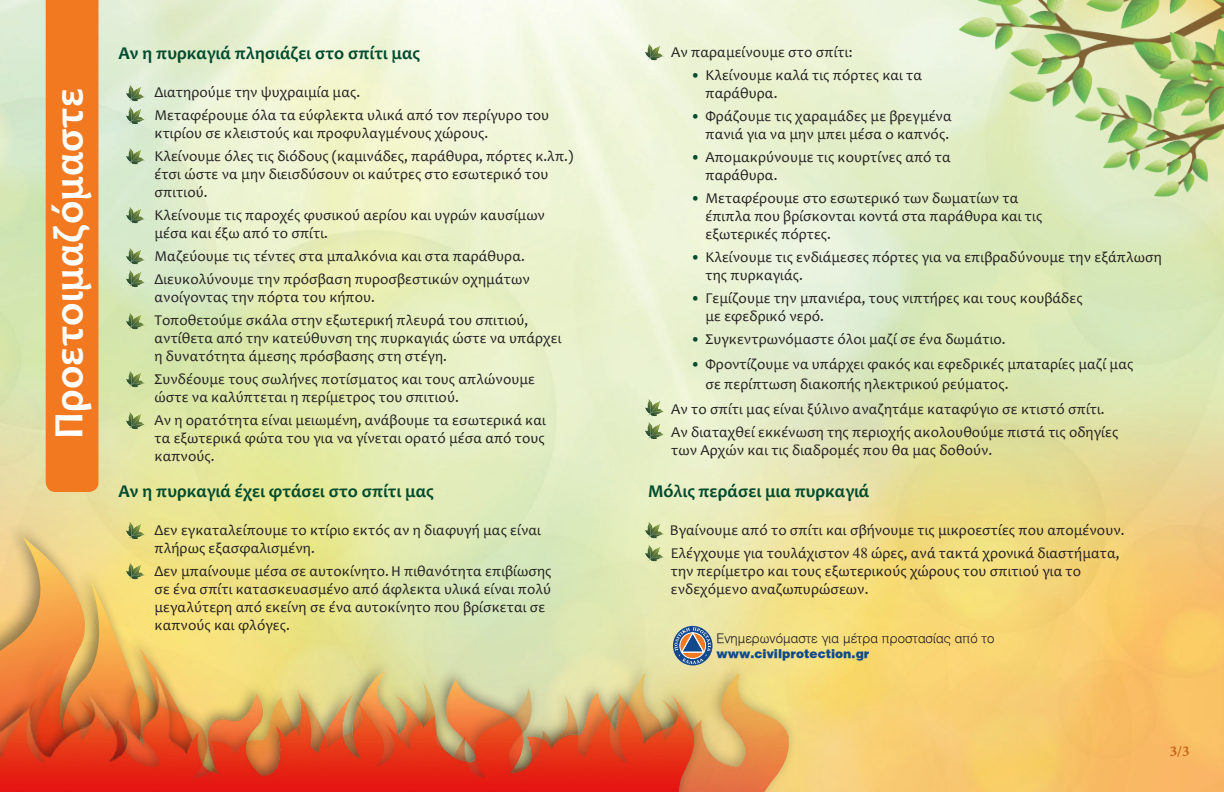
<style>
.page{position:relative;width:1224px;height:792px;background:#fff}
.page>*{position:absolute;margin:0;border:0;box-sizing:border-box;transform-origin:0 0}
.t1{font:700 42px "Candara";color:#fff}
.t2{font:700 18px "Candara";color:#014b2e}
.t3{font:15px/18px "Candara";color:#231f20}
.t4{font:700 15px "Minion Pro";color:#c96418}
.t5{font:300 13px "UB Helvetica";letter-spacing:.005em;color:#231f20}
.t6{font:900 12px "UB Helvetica";letter-spacing:.005em;color:#114a8b}
.s1{color:#014b2e}
.s2{font-family:"Times New Roman"}
</style>
<div class="page">
<img style="left:0;top:0;width:1224px;height:792px">
<div style="left:0;top:519px;width:146px;height:273px;background:#231f20;opacity:.53"></div>
<svg style="left:0;top:536px;width:201px;height:123px;background:#efc971"></svg>
<div style="left:0;top:660px;width:798px;height:132px;background:#231f20;opacity:.53"></div>
<img style="left:0;top:674px;width:810px;height:118px">
<div style="left:46px;top:0;width:52px;height:492px;background:#f37921"></div>
<img style="left:124px;top:82px;width:23px;height:46px">
<img style="left:124px;top:145px;width:23px;height:24px">
<img style="left:124px;top:204px;width:23px;height:24px">
<img style="left:124px;top:245px;width:23px;height:46px">
<img style="left:124px;top:310px;width:23px;height:24px">
<img style="left:124px;top:368px;width:23px;height:24px">
<img style="left:124px;top:410px;width:23px;height:23px">
<img style="left:124px;top:520px;width:23px;height:23px">
<img style="left:642px;top:41px;width:24px;height:24px">
<img style="left:642px;top:397px;width:24px;height:46px">
<img style="left:950px;top:0;width:274px;height:203px">
<img style="left:642px;top:519px;width:24px;height:47px">
<img style="left:124px;top:560px;width:23px;height:24px">
<svg style="left:673px;top:626px;width:40px;height:39px"></svg>
<svg style="left:675px;top:627px;width:36px;height:37px"></svg>
<h1 class="t1" style="left:42px;top:439px;width:352px;rotate:-90deg">Προετοιμαζόμαστε</h1>
<p class="t2" style="left:118px;top:42px;width:303px">Αν η πυρκαγιά πλησιάζει στο σπίτι μας</p>
<p class="t3" style="left:154px;top:81px;width:396px;line-height:23px">Διατηρούμε την ψυχραιμία μας.<br>Μεταφέρουμε όλα τα εύφλεκτα υλικά από τον περίγυρο του</p>
<p class="t3" style="left:154px;top:122px;width:420px;line-height:23px">κτιρίου σε κλειστούς και προφυλαγμένους χώρους.<br>Κλείνουμε όλες τις διόδους (καμινάδες, παράθυρα, πόρτες κ.λπ.)</p>
<p class="t3" style="left:154px;top:165px;width:396px">έτσι ώστε να μην διεισδύσουν οι καύτρες στο εσωτερικό του σπιτιού.</p>
<p class="t3" style="left:154px;top:206px;width:392px">Κλείνουμε τις παροχές φυσικού αερίου και υγρών καυσίμων μέσα και έξω από το σπίτι.</p>
<p class="t3" style="left:154px;top:245px;width:377px;line-height:23px">Μαζεύουμε τις τέντες στα μπαλκόνια και στα παράθυρα.<br>Διευκολύνουμε την πρόσβαση πυροσβεστικών οχημάτων</p>
<p class="t3" style="left:154px;top:286px;width:375px;line-height:23px">ανοίγοντας την πόρτα του κήπου.<br>Τοποθετούμε σκάλα στην εξωτερική πλευρά του σπιτιού,</p>
<p class="t3" style="left:154px;top:329px;width:409px">αντίθετα από την κατεύθυνση της πυρκαγιάς ώστε να υπάρχει η δυνατότητα άμεσης πρόσβασης στη στέγη.</p>
<p class="t3" style="left:154px;top:370px;width:382px">Συνδέουμε τους σωλήνες ποτίσματος και τους απλώνουμε ώστε να καλύπτεται η περίμετρος του σπιτιού.</p>
<p class="t3" style="left:154px;top:411px;width:393px;text-align:justify">Αν η ορατότητα είναι μειωμένη, ανάβουμε τα εσωτερικά και τα εξωτερικά φώτα του για να γίνεται ορατό μέσα από τους καπνούς.</p>
<p class="t2" style="left:118px;top:479px;width:316px">Αν η πυρκαγιά έχει φτάσει στο σπίτι μας</p>
<p class="t3" style="left:154px;top:521px;width:388px">Δεν εγκαταλείπουμε το κτίριο εκτός αν η διαφυγή μας είναι πλήρως εξασφαλισμένη.</p>
<p class="t3" style="left:154px;top:562px;width:399px">Δεν μπαίνουμε μέσα σε αυτοκίνητο. Η πιθανότητα επιβίωσης σε ένα σπίτι κατασκευασμένο από άφλεκτα υλικά είναι πολύ μεγαλύτερη από εκείνη σε ένα αυτοκίνητο που βρίσκεται σε καπνούς και φλόγες.</p>
<p class="t3" style="left:671px;top:43px;width:183px">Αν παραμείνουμε στο σπίτι:</p>
<p class="t3" style="left:706px;top:66px;width:218px;text-indent:-15px"><span class="s1">•</span> Κλείνουμε καλά τις πόρτες και τα παράθυρα.</p>
<p class="t3" style="left:690px;top:107px;width:263px;text-align:right"><span class="s1">•</span> Φράζουμε τις χαραμάδες με βρεγμένα πανιά για να μην μπει μέσα ο καπνός.</p>
<p class="t3" style="left:706px;top:148px;width:247px;text-indent:-15px"><span class="s1">•</span> Απομακρύνουμε τις κουρτίνες από τα παράθυρα.</p>
<p class="t3" style="left:706px;top:189px;width:338px;text-indent:-15px"><span class="s1">•</span> Μεταφέρουμε στο εσωτερικό των δωματίων τα έπιπλα που βρίσκονται κοντά στα παράθυρα και τις εξωτερικές πόρτες.</p>
<p class="t3" style="left:706px;top:248px;width:458px;text-indent:-15px"><span class="s1">•</span> Κλείνουμε τις ενδιάμεσες πόρτες για να επιβραδύνουμε την εξάπλωση της πυρκαγιάς.</p>
<p class="t3" style="left:706px;top:289px;width:379px;text-indent:-15px"><span class="s1">•</span> Γεμίζουμε την μπανιέρα, τους νιπτήρες και τους κουβάδες με εφεδρικό νερό.</p>
<p class="t3" style="left:690px;top:330px;width:317px"><span class="s1">•</span> Συγκεντρωνόμαστε όλοι μαζί σε ένα δωμάτιο.</p>
<p class="t3" style="left:705px;top:354px;width:429px;line-height:20px;text-indent:-15px"><span class="s1">•</span> Φροντίζουμε να υπάρχει φακός και εφεδρικές μπαταρίες μαζί μας σε περίπτωση διακοπής ηλεκτρικού ρεύματος.</p>
<p class="t3" style="left:671px;top:397px;width:449px;line-height:23px">Αν το σπίτι μας είναι ξύλινο αναζητάμε καταφύγιο σε κτιστό σπίτι.<br>Αν διαταχθεί εκκένωση της περιοχής ακολουθούμε πιστά τις οδηγίες</p>
<p class="t3" style="left:671px;top:441px;width:323px">των Αρχών και τις διαδρομές που θα μας δοθούν.</p>
<p class="t2" style="left:648px;top:479px;width:223px">Μόλις περάσει μια πυρκαγιά</p>
<p class="t3" style="left:670px;top:518px;width:456px;line-height:23px">Βγαίνουμε από το σπίτι και σβήνουμε τις μικροεστίες που απομένουν.<br>Ελέγχουμε για τουλάχιστον <span class="s2">48</span> ώρες, ανά τακτά χρονικά διαστήματα,</p>
<p class="t3" style="left:671px;top:562px;width:412px">την περίμετρο και τους εξωτερικούς χώρους του σπιτιού για το ενδεχόμενο αναζωπυρώσεων.</p>
<p class="t5" style="left:716px;top:631px;width:280px">Ενημερωνόμαστε για μέτρα προστασίας από το</p>
<p class="t6" style="left:716px;top:647px;width:155px">www.civilprotection.gr</p>
<p class="t4" style="left:1170px;top:742px;width:21px">3/3</p>
</div>
